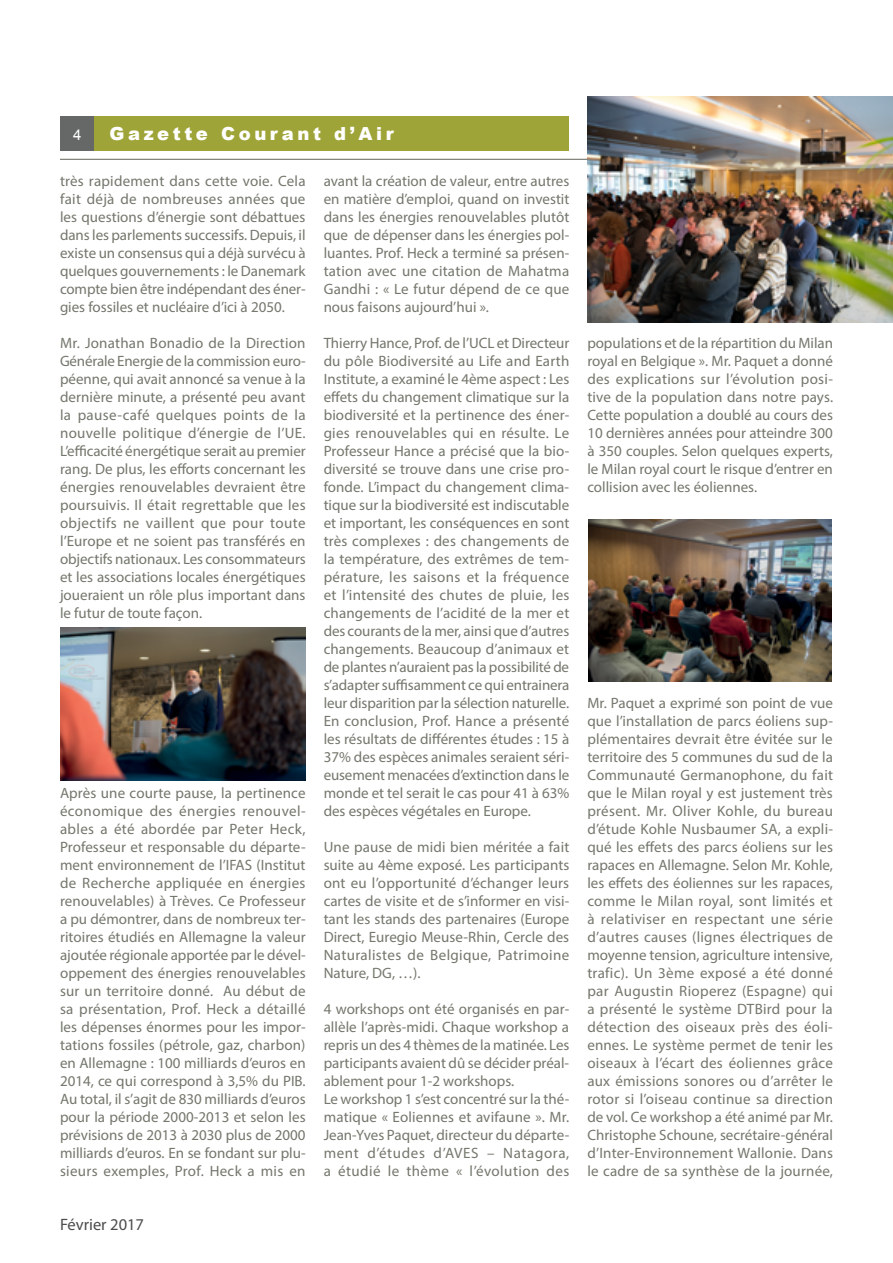
<style>
.page{position:relative;width:893px;height:1263px;background:#fff}
.page>*{position:absolute;margin:0;border:0;box-sizing:border-box;transform-origin:0 0}
.t1{font:900 18px "Arial";letter-spacing:.2em;color:#fff}
.t2{font:16.5px "Myriad Pro";color:#4b4d4d}
.t3{font:15px/18px "Myriad Pro";color:#73776c;text-align:justify}
.t4{font:15px "Arial";color:#fff}
</style>
<div class="page">
<div style="left:60px;top:116px;width:34px;height:35px;background:#666767"></div>
<div style="left:94px;top:116px;width:475px;height:35px;background:#9fa438"></div>
<hr style="left:60px;top:159px;width:773px;height:1px;background:#73776c">
<img style="left:587px;top:96px;width:306px;height:226px">
<img style="left:589px;top:519px;width:242px;height:162px">
<img style="left:60px;top:628px;width:246px;height:152px">
<p class="t4" style="left:73px;top:125px;width:10px">4</p>
<p class="t1" style="left:110px;top:120px;width:286px">Gazette Courant d’Air</p>
<p class="t3" style="left:60px;top:172px;width:247px">très rapidement dans cette voie. Cela fait déjà de nombreuses années que les questions d’énergie sont débattues dans les parlements successifs. Depuis, il existe un consensus qui a déjà survécu à quelques gouvernements : le Danemark compte bien être indépendant des éner&shy;gies fossiles et nucléaire d’ici à 2050.</p>
<p class="t3" style="left:60px;top:334px;width:247px">Mr. Jonathan Bonadio de la Direction Générale Energie de la commission euro&shy;péenne, qui avait annoncé sa venue à la dernière minute, a présenté peu avant la pause-café quelques points de la nouvelle politique d’énergie de l’UE.<br>L’efficacité énergétique serait au premier rang. De plus, les efforts concernant les énergies renouvelables devraient être poursuivis. Il était regrettable que les objectifs ne vaillent que pour toute l’Europe et ne soient pas transférés en objectifs nationaux. Les consommateurs et les associations locales énergétiques joueraient un rôle plus important dans le futur de toute façon.</p>
<p class="t3" style="left:324px;top:172px;width:247px">avant la création de valeur, entre autres en matière d’emploi, quand on investit dans les énergies renouvelables plutôt que de dépenser dans les énergies pol&shy;luantes. Prof. Heck a terminé sa présen&shy;tation avec une citation de Mahatma Gandhi : « Le futur dépend de ce que nous faisons aujourd’hui ».</p>
<p class="t3" style="left:324px;top:334px;width:247px">Thierry Hance, Prof. de l’UCL et Directeur du pôle Biodiversité au Life and Earth Institute, a examiné le 4ème aspect : Les effets du changement climatique sur la biodiversité et la pertinence des éner&shy;gies renouvelables qui en résulte. Le Professeur Hance a précisé que la bio&shy;diversité se trouve dans une crise pro&shy;fonde. L’impact du changement clima&shy;tique sur la biodiversité est indiscutable et important, les conséquences en sont très complexes : des changements de la température, des extrêmes de tem&shy;pérature, les saisons et la fréquence et l’intensité des chutes de pluie, les changements de l’acidité de la mer et des courants de la mer, ainsi que d’autres changements. Beaucoup d’animaux et de plantes n’auraient pas la possibilité de s’adapter suffisamment ce qui entrainera leur disparition par la sélection naturelle.<br>En conclusion, Prof. Hance a présenté les résultats de différentes études : 15 à 37% des espèces animales seraient séri&shy;eusement menacées d’extinction dans le monde et tel serait le cas pour 41 à 63% des espèces végétales en Europe.</p>
<p class="t3" style="left:324px;top:838px;width:247px">Une pause de midi bien méritée a fait suite au 4ème exposé. Les participants ont eu l’opportunité d’échanger leurs cartes de visite et de s’informer en visi&shy;tant les stands des partenaires (Europe Direct, Euregio Meuse-Rhin, Cercle des Naturalistes de Belgique, Patrimoine Nature, DG, …).</p>
<p class="t3" style="left:324px;top:1000px;width:247px;text-align:left">4 workshops ont été organisés en par&shy;allèle l’après-midi. Chaque workshop a repris un des 4 thèmes de la matinée. Les participants avaient dû se décider préal&shy;ablement pour 1-2 workshops.<br>Le workshop 1 s’est concentré sur la thé&shy;matique « Eoliennes et avifaune ». Mr.<br>Jean-Yves Paquet, directeur du départe&shy;ment d’études d’AVES – Natagora, a étudié le thème « l’évolution des</p>
<p class="t3" style="left:60px;top:784px;width:247px">Après une courte pause, la pertinence économique des énergies renouvel&shy;ables a été abordée par Peter Heck, Professeur et responsable du départe&shy;ment environnement de l’IFAS (Institut de Recherche appliquée en énergies renouvelables) à Trèves. Ce Professeur a pu démontrer, dans de nombreux ter&shy;ritoires étudiés en Allemagne la valeur ajoutée régionale apportée par le dével&shy;oppement des énergies renouvelables sur un territoire donné. Au début de sa présentation, Prof. Heck a détaillé les dépenses énormes pour les impor&shy;tations fossiles (pétrole, gaz, charbon) en Allemagne : 100 milliards d’euros en 2014, ce qui correspond à 3,5% du PIB.<br>Au total, il s’agit de 830 milliards d’euros pour la période 2000-2013 et selon les prévisions de 2013 à 2030 plus de 2000 milliards d’euros. En se fondant sur plu&shy;sieurs exemples, Prof. Heck a mis en</p>
<p class="t2" style="left:60px;top:1214px;width:86px">Février 2017</p>
<p class="t3" style="left:587px;top:334px;width:247px">populations et de la répartition du Milan royal en Belgique ». Mr. Paquet a donné des explications sur l’évolution posi&shy;tive de la population dans notre pays.<br>Cette population a doublé au cours des 10 dernières années pour atteindre 300 à 350 couples. Selon quelques experts, le Milan royal court le risque d’entrer en collision avec les éoliennes.</p>
<p class="t3" style="left:587px;top:694px;width:247px">Mr. Paquet a exprimé son point de vue que l’installation de parcs éoliens sup&shy;plémentaires devrait être évitée sur le territoire des 5 communes du sud de la Communauté Germanophone, du fait que le Milan royal y est justement très présent. Mr. Oliver Kohle, du bureau d’étude Kohle Nusbaumer SA, a expli&shy;qué les effets des parcs éoliens sur les rapaces en Allemagne. Selon Mr. Kohle, les effets des éoliennes sur les rapaces, comme le Milan royal, sont limités et à relativiser en respectant une série d’autres causes (lignes électriques de moyenne tension, agriculture intensive, trafic). Un 3ème exposé a été donné par Augustin Rioperez (Espagne) qui a présenté le système DTBird pour la détection des oiseaux près des éoli&shy;ennes. Le système permet de tenir les oiseaux à l’écart des éoliennes grâce aux émissions sonores ou d’arrêter le rotor si l’oiseau continue sa direction de vol. Ce workshop a été animé par Mr.<br>Christophe Schoune, secrétaire-général d’Inter-Environnement Wallonie. Dans le cadre de sa synthèse de la journée,</p>
</div>
